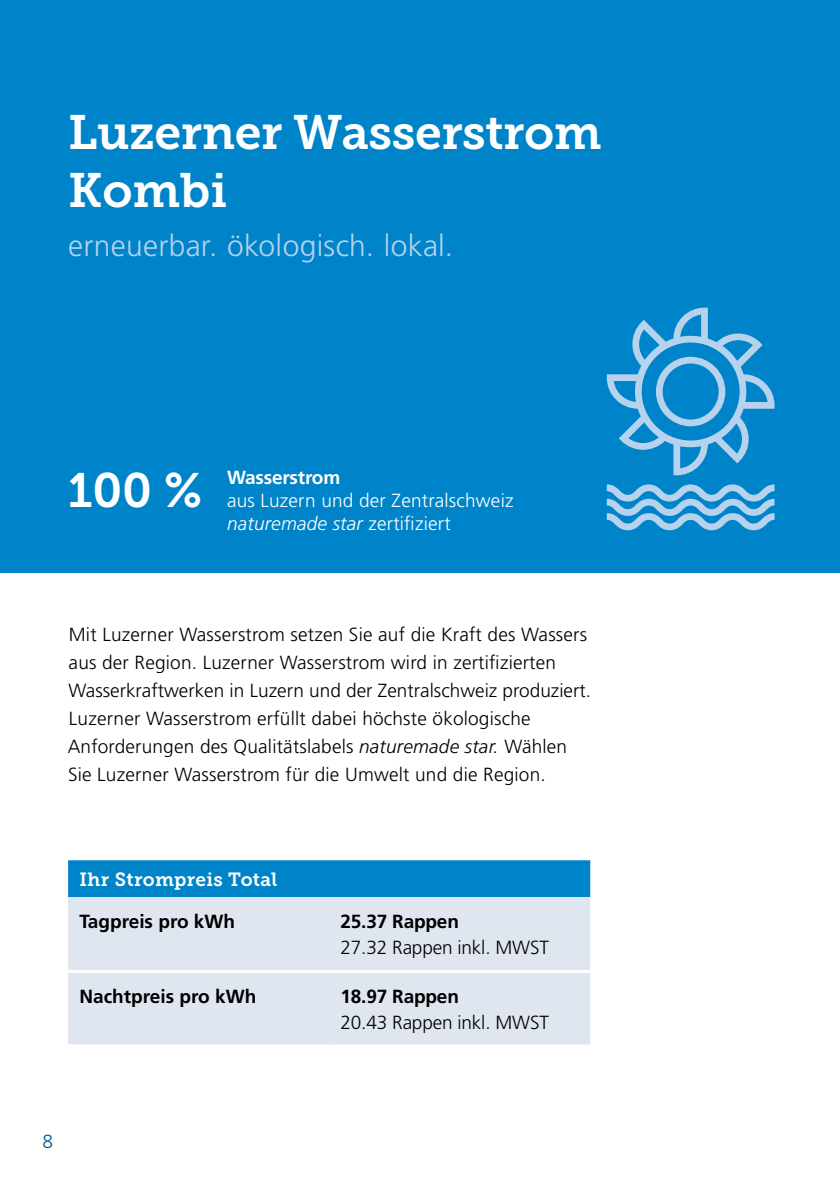
<style>
.page{position:relative;width:840px;height:1191px;background:#fff}
.page>*{position:absolute;margin:0;border:0;box-sizing:border-box;transform-origin:0 0}
.t1{font:48px/58px "Museo Slab 700";letter-spacing:-.01em;color:#fff}
.t2{font:300 30px "Frutiger LT Std";letter-spacing:.01em;color:#b6d2ed}
.t3{font:300 19px/28px "Frutiger LT Std";letter-spacing:.01em;color:#000}
.t4{font:300 19px/23px "Frutiger LT Std";letter-spacing:.01em;color:#fff}
.t5{font:700 19px "Frutiger LT Std";letter-spacing:-.005em;color:#000}
.t6{font:300 19px "Frutiger LT Std";letter-spacing:-.01em;color:#000}
.t7{font:19px "Museo Slab 700";letter-spacing:.02em;color:#fff}
.t8{font:700 19px "Frutiger LT Std";letter-spacing:-.01em;color:#fff}
.t9{font:300 19px "Frutiger LT Std";color:#005a85}
.s1{font-style:italic}
</style>
<div class="page">
<div style="left:0;top:0;width:839px;height:573px;background:#0084c9"></div>
<div style="left:68px;top:860px;width:522px;height:37px;background:#0084c9"></div>
<div style="left:68px;top:897px;width:522px;height:147px;background:#e0e6ef"></div>
<hr style="left:68px;top:970px;width:261px;height:3px;background:#fff">
<hr style="left:329px;top:970px;width:261px;height:3px;background:#fff">
<svg style="left:606px;top:484px;width:168px;height:46px"></svg>
<svg style="left:606px;top:308px;width:168px;height:167px"></svg>
<h1 class="t1" style="left:68px;top:104px;width:535px">Luzerner Wasserstrom<br>Kombi</h1>
<h2 class="t2" style="left:68px;top:229px;width:386px">erneuerbar. ökologisch. lokal.</h2>
<h1 class="t1" style="left:68px;top:461px;width:135px">100 %</h1>
<p class="t8" style="left:227px;top:466px;width:115px">Wasserstrom</p>
<p class="t4" style="left:227px;top:489px;width:288px">aus Luzern und der Zentralschweiz <span class="s1">naturemade star</span> zertifiziert</p>
<p class="t3" style="left:68px;top:620px;width:524px">Mit Luzerner Wasserstrom setzen Sie auf die Kraft des Wassers aus der Region. Luzerner Wasserstrom wird in zertifizierten Wasserkraftwerken in Luzern und der Zentralschweiz produziert.<br>Luzerner Wasserstrom erfüllt dabei höchste ökologische Anforderungen des Qualitätslabels <span class="s1">naturemade star.</span> Wählen Sie Luzerner Wasserstrom für die Umwelt und die Region.</p>
<p class="t7" style="left:79px;top:868px;width:199px">Ihr Strompreis Total</p>
<p class="t5" style="left:79px;top:910px;width:157px">Tagpreis pro kWh</p>
<p class="t5" style="left:340px;top:910px;width:120px">25.37 Rappen</p>
<p class="t6" style="left:340px;top:937px;width:210px">27.32 Rappen inkl. MWST</p>
<p class="t5" style="left:79px;top:985px;width:178px">Nachtpreis pro kWh</p>
<p class="t5" style="left:340px;top:985px;width:120px">18.97 Rappen</p>
<p class="t6" style="left:340px;top:1011px;width:210px">20.43 Rappen inkl. MWST</p>
<p class="t9" style="left:43px;top:1131px;width:12px">8</p>
</div>
